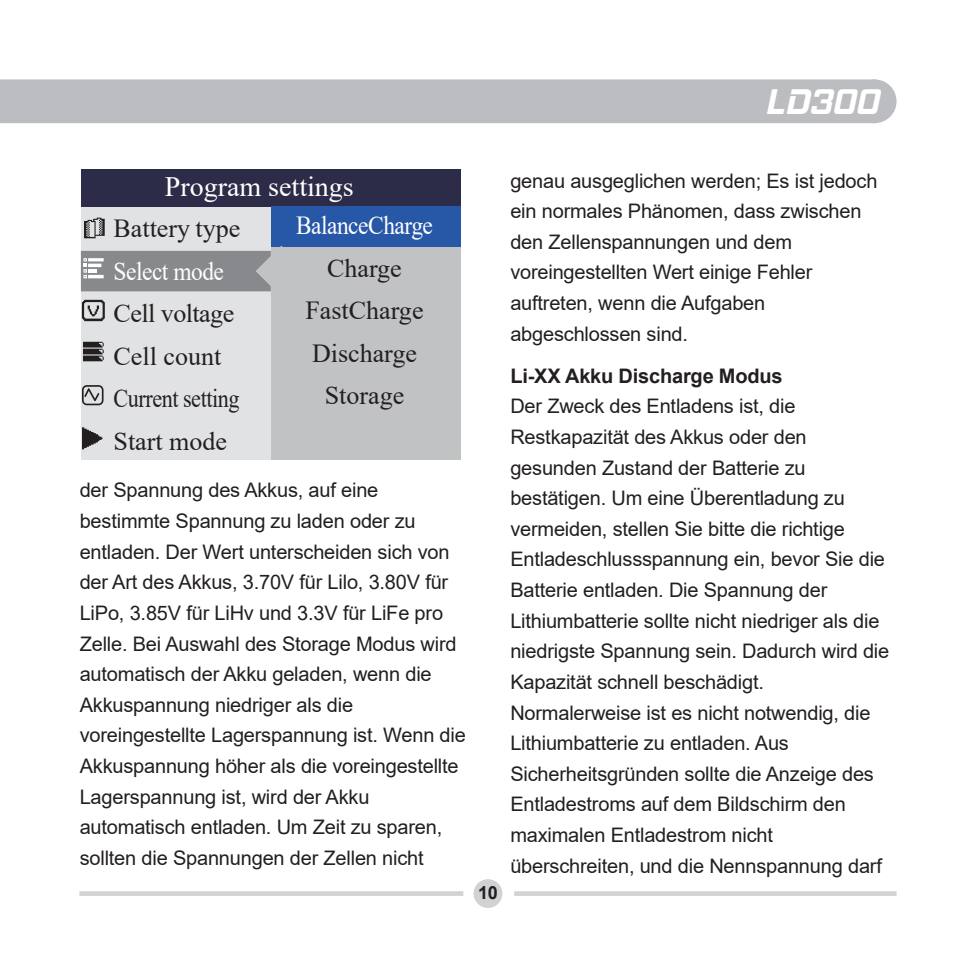
<style>
.page{position:relative;width:976px;height:976px;background:#fff}
.page>*{position:absolute;margin:0;border:0;box-sizing:border-box;transform-origin:0 0}
.t1{font:italic 700 36px "Hemi Head Rg";color:#fff}
.t2{font:28px "Times New Roman";color:#fff}
.t3{font:26px/42.4px "Times New Roman";color:#231f20;text-align:center}
.t4{font:26px/42.4px "Times New Roman";letter-spacing:-.02em;color:#231f20}
.t5{font:26px "Times New Roman";letter-spacing:-.02em;color:#fff;scale:.9 1}
.t6{font:20px/30.4px "Arial";letter-spacing:-.01em;color:#231f20}
.t7{font:700 20px "Arial";letter-spacing:-.01em;color:#231f20}
.t8{font:700 18px "Arial";color:#231f20}
</style>
<div class="page">
<div style="left:81px;top:206px;width:190px;height:254px;background:#e1e2e4"></div>
<div style="left:271px;top:206px;width:189px;height:254px;background:#c1c2c4"></div>
<div style="left:81px;top:169px;width:379px;height:37px;background:#2c2b48"></div>
<div style="left:271px;top:206px;width:189px;height:40px;background:#2758a7"></div>
<img style="left:84px;top:217px;width:21px;height:22px">
<img style="left:83px;top:341px;width:21px;height:21px">
<img style="left:81px;top:299px;width:24px;height:23px">
<img style="left:82px;top:427px;width:21px;height:23px">
<svg style="left:82px;top:385px;width:21px;height:20px"></svg>
<svg style="left:81px;top:245px;width:226px;height:47px"></svg>
<svg style="left:79px;top:891px;width:384px;height:4px;background:#d3d4d6"></svg>
<svg style="left:514px;top:891px;width:382px;height:4px;background:#d3d4d6"></svg>
<div style="left:473px;top:878px;width:29px;height:29px;background:#d1d2d4;border-radius:50%"></div>
<div style="left:0;top:79px;width:852px;height:44px;background:#bcbdc0"></div>
<svg style="left:852px;top:79px;width:44px;height:44px;background:#c2c3c6"></svg>
<h1 class="t1" style="left:765px;top:79px;width:115px">LD300</h1>
<h2 class="t2" style="left:165px;top:166px;width:190px">Program settings</h2>
<h3 class="t3" style="left:113px;top:206px;width:128px">Battery type</h3>
<h3 class="t5" style="left:113px;top:252px;width:124px">Select mode</h3>
<h3 class="t4" style="left:113px;top:291px;width:127px">Cell voltage<br>Cell count<br>Current setting<br>Start mode</h3>
<h3 class="t5" style="left:296px;top:207px;width:154px">BalanceCharge</h3>
<h3 class="t3" style="left:305px;top:246px;width:119px">Charge<br>FastCharge<br>Discharge<br>Storage</h3>
<p class="t6" style="left:80px;top:475px;width:387px">der Spannung des Akkus, auf eine bestimmte Spannung zu laden oder zu entladen. Der Wert unterscheiden sich von der Art des Akkus, 3.70V für Lilo, 3.80V für LiPo, 3.85V für LiHv und 3.3V für LiFe pro Zelle. Bei Auswahl des Storage Modus wird automatisch der Akku geladen, wenn die Akkuspannung niedriger als die voreingestellte Lagerspannung ist. Wenn die Akkuspannung höher als die voreingestellte Lagerspannung ist, wird der Akku automatisch entladen. Um Zeit zu sparen, sollten die Spannungen der Zellen nicht</p>
<p class="t8" style="left:478px;top:880px;width:21px">10</p>
<p class="t6" style="left:510px;top:165px;width:368px">genau ausgeglichen werden; Es ist jedoch ein normales Phänomen, dass zwischen den Zellenspannungen und dem voreingestellten Wert einige Fehler auftreten, wenn die Aufgaben abgeschlossen sind.</p>
<p class="t7" style="left:510px;top:361px;width:274px">Li-XX Akku Discharge Modus</p>
<p class="t6" style="left:510px;top:391px;width:380px">Der Zweck des Entladens ist, die Restkapazität des Akkus oder den gesunden Zustand der Batterie zu bestätigen. Um eine Überentladung zu vermeiden, stellen Sie bitte die richtige Entladeschlussspannung ein, bevor Sie die Batterie entladen. Die Spannung der Lithiumbatterie sollte nicht niedriger als die niedrigste Spannung sein. Dadurch wird die Kapazität schnell beschädigt.<br>Normalerweise ist es nicht notwendig, die Lithiumbatterie zu entladen. Aus Sicherheitsgründen sollte die Anzeige des Entladestroms auf dem Bildschirm den maximalen Entladestrom nicht überschreiten, und die Nennspannung darf</p>
</div>
